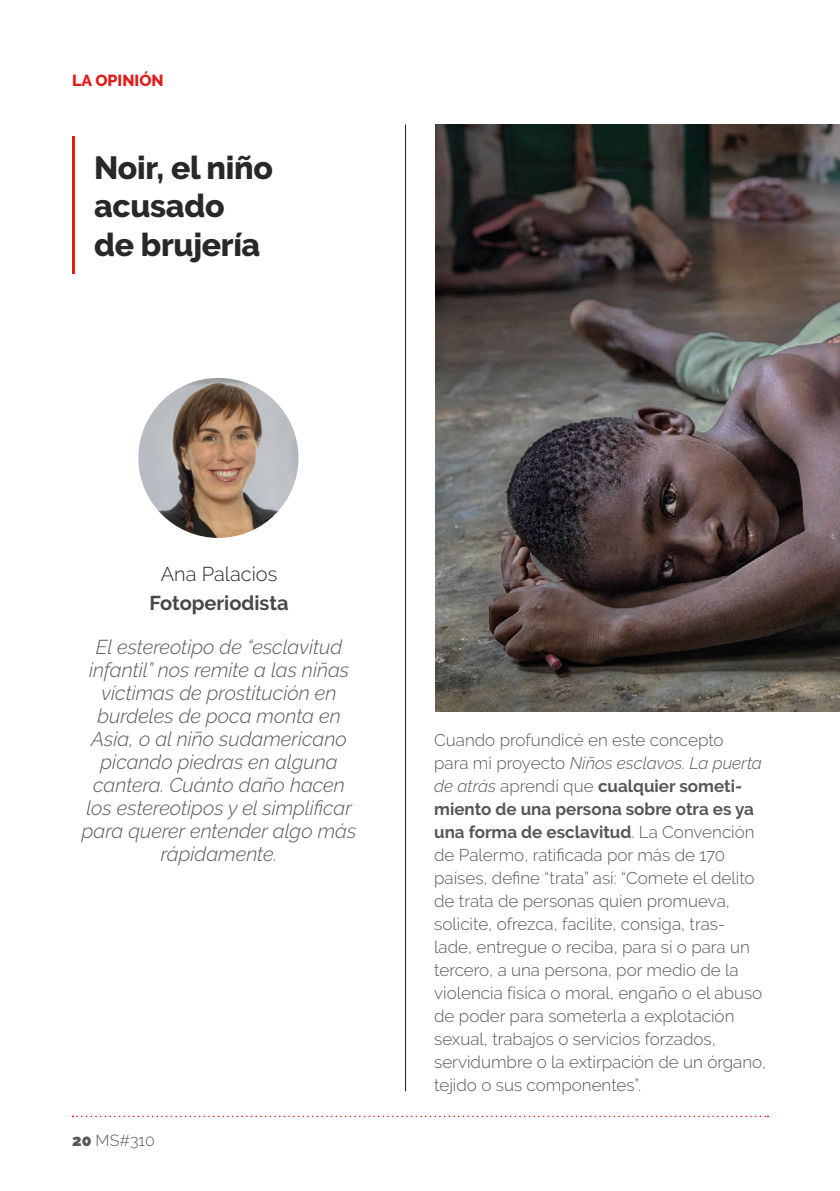
<style>
.page{position:relative;width:840px;height:1191px;background:#fff}
.page>*{position:absolute;margin:0;border:0;box-sizing:border-box;transform-origin:0 0}
.t1{font:800 32px/38.4px "Raleway";letter-spacing:-.01em;color:#292828}
.t2{font:italic 300 20px/23px "Raleway";color:#575756;text-align:center}
.t3{font:700 20px "Raleway";color:#494646}
.t4{font:300 20px "Raleway";color:#292828}
.t5{font:300 17px/23px "Raleway";color:#575756}
.t6{font:800 16px "Raleway";color:#e41c19}
.t7{font:300 16px "Raleway";color:#575756}
.s1{font-weight:900}
.s2{font-style:italic}
.s3{font-weight:700}
</style>
<div class="page">
<svg style="left:72px;top:1115px;width:696px;height:2px"></svg>
<img style="left:138px;top:378px;width:160px;height:160px;border-radius:80px">
<hr style="left:72px;top:137px;width:3px;height:137px;background:#e41c19">
<hr style="left:405px;top:125px;width:1px;height:965px;background:#1d1d1b">
<img style="left:435px;top:124px;width:404px;height:587px">
<p class="t6" style="left:72px;top:72px;width:93px">LA OPINIÓN</p>
<h1 class="t1" style="left:94px;top:149px;width:180px">Noir, el niño acusado<br>de brujería</h1>
<p class="t4" style="left:161px;top:562px;width:118px">Ana Palacios</p>
<p class="t3" style="left:149px;top:592px;width:141px">Fotoperiodista</p>
<p class="t2" style="left:82px;top:635px;width:276px">El estereotipo de “esclavitud infantil” nos remite a las niñas víctimas de prostitución en burdeles de poca monta en<br>Asia, o al niño sudamericano picando piedras en alguna cantera. Cuánto daño hacen los estereotipos y el simplificar para querer entender algo más rápidamente.</p>
<p class="t7" style="left:72px;top:1131px;width:84px"><span class="s1">20</span> MS#310</p>
<p class="t5" style="left:434px;top:728px;width:333px">Cuando profundicé en este concepto<br>para mi proyecto <span class="s2">Niños esclavos. La puerta de atrás</span> aprendí que <span class="s3">cualquier someti&shy;miento de una persona sobre otra es ya una forma de esclavitud</span>. La Convención de Palermo, ratificada por más de 170 países, define “trata” así: “Comete el delito de trata de personas quien promueva, solicite, ofrezca, facilite, consiga, tras&shy;lade, entregue o reciba, para sí o para un tercero, a una persona, por medio de la violencia física o moral, engaño o el abuso de poder para someterla a explotación sexual, trabajos o servicios forzados, servidumbre o la extirpación de un órgano, tejido o sus componentes”.</p>
</div>
